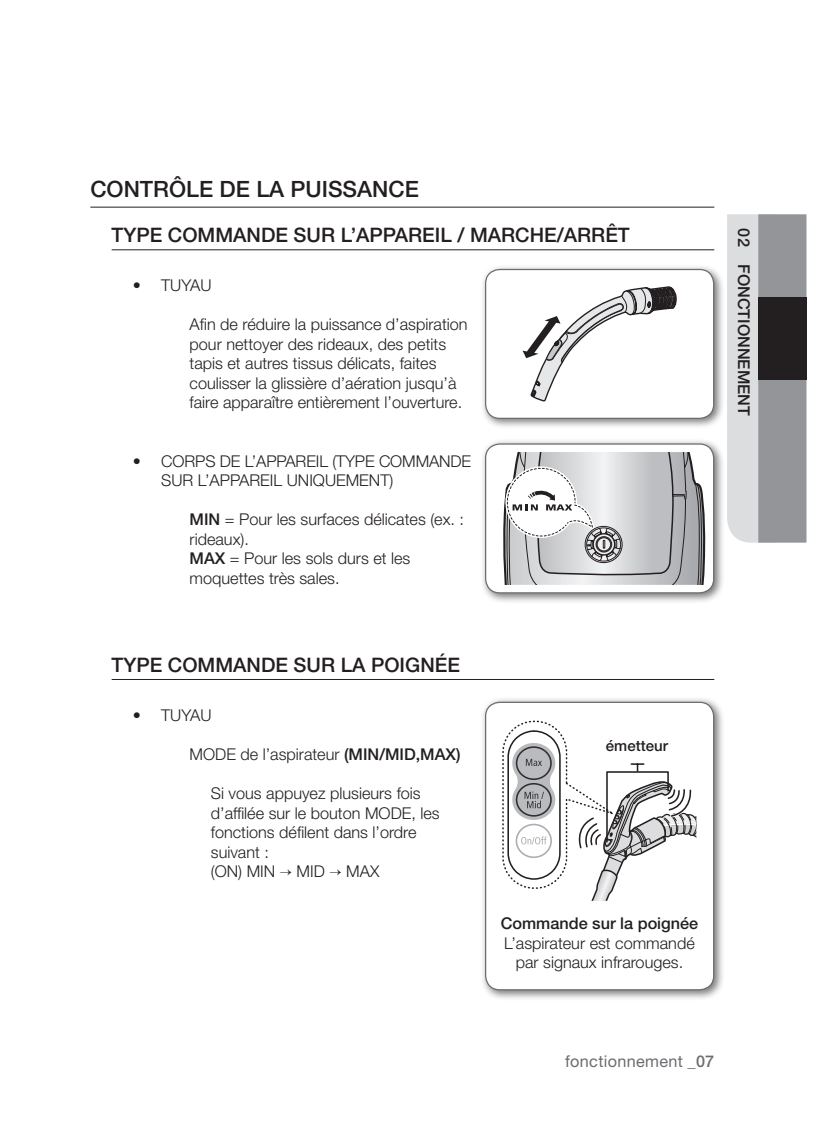
<style>
.page{position:relative;width:820px;height:1139px;background:#fff}
.page>*{position:absolute;margin:0;border:0;box-sizing:border-box;transform-origin:0 0}
.t1{font:500 22.5px "Helvetica Neue LT Pro";color:#231f20}
.t2{font:500 20px "Helvetica Neue LT Pro";color:#231f20}
.t3{font:300 16.25px/19.5px "Helvetica Neue LT Pro";color:#231f20}
.t4{font:500 16.25px "Helvetica Neue LT Pro";color:#231f20}
.t5{font:16.25px "Helvetica Neue LT Pro";letter-spacing:.02em;color:#6c6d70}
.t6{font:500 15px "Helvetica Neue LT Pro";color:#231f20}
.s1{font-weight:500}
</style>
<div class="page">
<svg style="left:727px;top:214px;width:79px;height:329px;background:#b5b6b9"></svg>
<div style="left:758px;top:297px;width:48px;height:82px;background:#231f20"></div>
<hr style="left:90px;top:207px;width:624px;height:1px;background:#231f20">
<hr style="left:112px;top:249px;width:602px;height:1px;background:#231f20">
<hr style="left:112px;top:679px;width:602px;height:1px;background:#231f20">
<div style="left:479px;top:438px;width:245px;height:166px;background:#231f20;opacity:.6"></div>
<div style="left:485px;top:444px;width:228px;height:149px;background:#fff;border-radius:14px"></div>
<div style="left:485px;top:443px;width:229px;height:150px;border:1px solid #6c6d70;border-radius:14px"></div>
<svg style="left:503px;top:452px;width:201px;height:133px"></svg>
<div style="left:479px;top:264px;width:245px;height:165px;background:#231f20;opacity:.6"></div>
<div style="left:485px;top:269px;width:228px;height:149px;background:#fff;border-radius:14px"></div>
<div style="left:485px;top:269px;width:229px;height:150px;border:1px solid #6c6d70;border-radius:14px"></div>
<svg style="left:522px;top:286px;width:154px;height:115px"></svg>
<div style="left:479px;top:696px;width:245px;height:304px;background:#231f20;opacity:.6"></div>
<div style="left:485px;top:702px;width:228px;height:288px;background:#fff;border-radius:14px"></div>
<div style="left:485px;top:702px;width:229px;height:288px;border:1px solid #6c6d70;border-radius:14px"></div>
<svg style="left:502px;top:720px;width:194px;height:181px"></svg>
<h1 class="t1" style="left:90px;top:175px;width:330px">Contrôle de la puissance</h1>
<p class="t2" style="left:112px;top:223px;width:88px">TYPE COMM</p>
<p class="t2" style="left:233px;top:223px;width:28px">ANDE</p>
<p class="t2" style="left:293px;top:223px;width:15px">SUR</p>
<p class="t2" style="left:341px;top:223px;width:79px">L’APPAREIL</p>
<p class="t2" style="left:457px;top:223px;width:173px">/ MARCHE/ARR ÊT</p>
<p class="t3" style="left:133px;top:276px;width:80px"><span class="s1">•</span> TUYAU</p>
<p class="t3" style="left:190px;top:315px;width:279px">Afin de réduire la puissance d’aspiration pour nettoyer des rideaux, des petits tapis et autres tissus délicats, faites coulisser la glissière d’aération jusqu’à faire apparaître entièrement l’ouverture.</p>
<p class="t3" style="left:161px;top:451px;width:311px;text-indent:-28px"><span class="s1">•</span> CORPS DE L’APPAREIL (TYPE COMMANDE<br>SUR L’APPAREIL UNIQUEMENT)</p>
<p class="t4" style="left:189px;top:510px;width:11px">MIN</p>
<p class="t3" style="left:189px;top:510px;width:276px;text-indent:35px">= Pour les surfaces délicates (ex. : rideaux).<br><span class="s1">MAX</span> = Pour les sols durs et les moquettes très sales.</p>
<p class="t2" style="left:112px;top:653px;width:88px">TYPE COMM</p>
<p class="t2" style="left:233px;top:653px;width:28px">ANDE</p>
<p class="t2" style="left:293px;top:653px;width:15px">SUR</p>
<p class="t2" style="left:341px;top:653px;width:44px">LA POIGNÉE</p>
<p class="t3" style="left:133px;top:705px;width:80px"><span class="s1">•</span> TUYAU</p>
<p class="t3" style="left:190px;top:744px;width:170px">MODE de l’aspirateur <span class="s1">(MIN</span></p>
<p class="t4" style="left:379px;top:744px;width:17px">/MID</p>
<p class="t4" style="left:416px;top:744px;width:46px">,MAX)</p>
<p class="t3" style="left:211px;top:783px;width:230px">Si vous appuyez plusieurs fois d’affilée sur le bouton MODE, les fonctions défilent dans l’ordre suivant :<br>(ON) MIN → MID → MAX</p>
<p class="t6" style="left:606px;top:736px;width:64px">émetteur</p>
<p class="t4" style="left:500px;top:913px;width:199px">Commande sur la poignée</p>
<p class="t3" style="left:504px;top:933px;width:192px;text-align:center">L’aspirateur est commandé par signaux infrarouges.</p>
<p class="t4" style="left:753px;top:228px;width:189px;rotate:90deg">02 fonctionnement</p>
<p class="t5" style="left:565px;top:1051px;width:150px">fonctionnement <span class="s1">_07</span></p>
</div>
